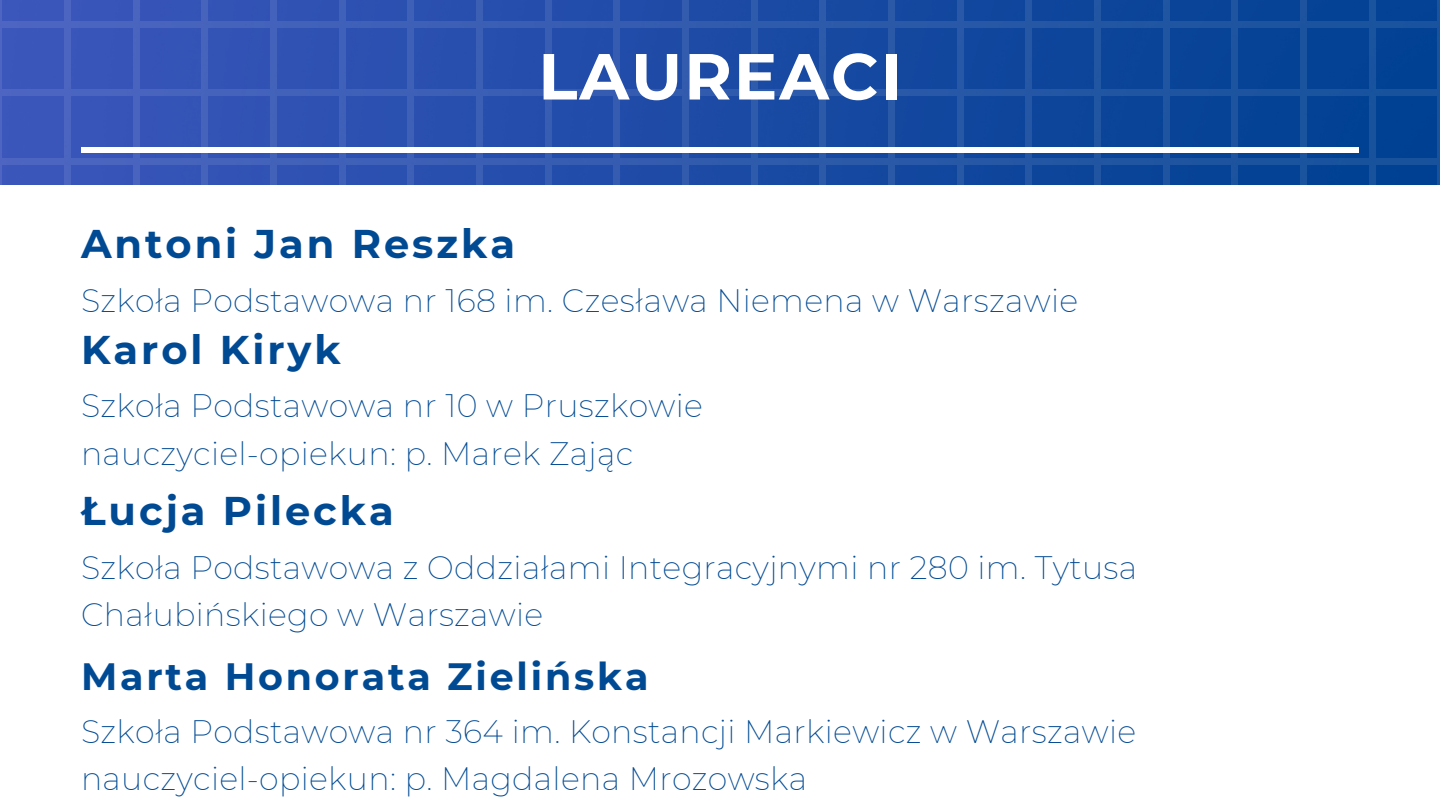
<style>
.page{position:relative;width:1440px;height:810px;background:#fff}
.page>*{position:absolute;margin:0;border:0;box-sizing:border-box;transform-origin:0 0}
.t1{font:700 65px "Montserrat";letter-spacing:.03em;color:#fff}
.t2{font:700 40px "Montserrat";letter-spacing:.075em;color:#004a94}
.t3{font:700 38px "Montserrat";letter-spacing:.075em;color:#004a94}
.t4{font:200 31.7px/47.2px "Montserrat";letter-spacing:.01em;color:#004a94}
</style>
<div class="page">
<svg style="left:0;top:0;width:1440px;height:185px;background:#214ea7"></svg>
<div style="left:81px;top:147px;width:1278px;height:6px;background:#fff"></div>
<p class="t1" style="left:538px;top:37px;width:365px">LAUREACI</p>
<p class="t2" style="left:81px;top:219px;width:436px">Antoni Jan Reszka</p>
<p class="t4" style="left:81px;top:277px;width:999px">Szkoła Podstawowa nr 168 im. Czesława Niemena w Warszawie</p>
<p class="t2" style="left:81px;top:325px;width:261px">Karol Kiryk</p>
<p class="t4" style="left:81px;top:382px;width:624px">Szkoła Podstawowa nr 10 w Pruszkowie</p>
<p class="t4" style="left:81px;top:430px;width:554px">nauczyciel-opiekun: p. Marek Zając</p>
<p class="t2" style="left:81px;top:486px;width:314px">Łucja Pilecka</p>
<p class="t4" style="left:81px;top:544px;width:1058px">Szkoła Podstawowa z Oddziałami Integracyjnymi nr 280 im. Tytusa<br>Chałubińskiego w Warszawie</p>
<p class="t3" style="left:81px;top:653px;width:569px">Marta Honorata Zielińska</p>
<p class="t4" style="left:81px;top:708px;width:1057px">Szkoła Podstawowa nr 364 im. Konstancji Markiewicz w Warszawie</p>
<p class="t4" style="left:81px;top:755px;width:728px">nauczyciel-opiekun: p. Magdalena Mrozowska</p>
</div>
